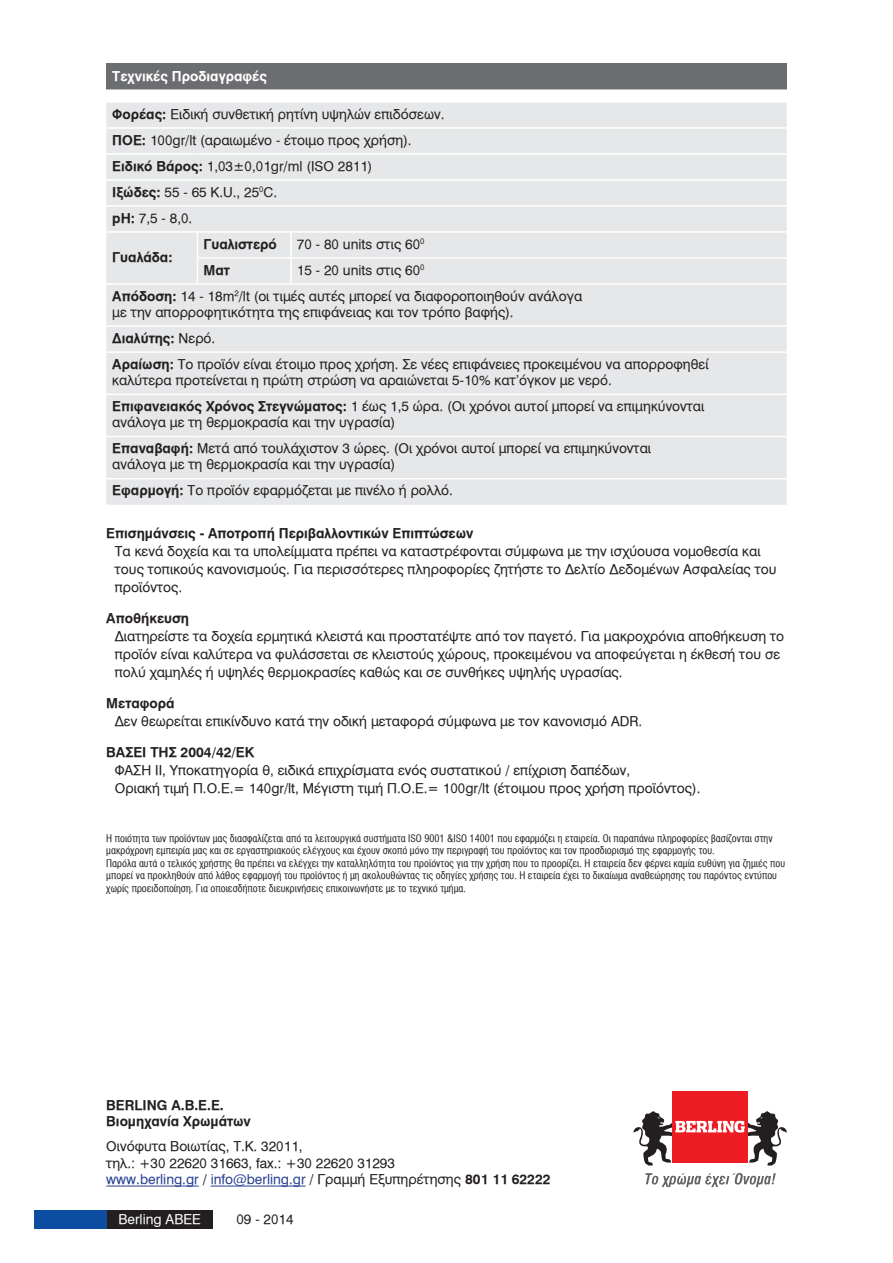
<style>
.page{position:relative;width:893px;height:1263px;background:#fff}
.page>*{position:absolute;margin:0;border:0;box-sizing:border-box;transform-origin:0 0}
.t1{font:13.5px/18px "UB Helvetica";color:#231f20}
.t2{font:13.5px/16.5px "UB Helvetica Bold";color:#231f20}
.t3{font:13.5px "UB Helvetica Bold";color:#fff}
.t4{font:13.5px "UB Helvetica";color:#fff}
.t5{font:10.5px/12.6px "UB Helvetica Cond";color:#231f20}
.s1{font-family:"UB Helvetica Bold"}
.s2{font-family:"UB Helvetica"}
.s3{color:#253f8e}
</style>
<div class="page">
<div style="left:106px;top:1210px;width:107px;height:19px;background:#231f20"></div>
<div style="left:34px;top:1210px;width:72px;height:19px;background:#0d4da1"></div>
<hr style="left:106px;top:1186px;width:93px;height:1px;background:#253f8e">
<hr style="left:211px;top:1186px;width:95px;height:1px;background:#253f8e">
<div style="left:672px;top:1091px;width:76px;height:71px;background:#ee1d23"></div>
<svg style="left:633px;top:1111px;width:154px;height:54px"></svg>
<svg style="left:645px;top:1173px;width:131px;height:14px"></svg>
<div style="left:106px;top:64px;width:681px;height:26px;background:#6c6d70"></div>
<div style="left:106px;top:103px;width:681px;height:402px;background:#e6e7e9"></div>
<hr style="left:106px;top:127px;width:91px;height:2px;background:#fff">
<hr style="left:197px;top:127px;width:94px;height:2px;background:#fff">
<hr style="left:291px;top:127px;width:496px;height:2px;background:#fff">
<hr style="left:106px;top:153px;width:91px;height:2px;background:#fff">
<hr style="left:197px;top:153px;width:94px;height:2px;background:#fff">
<hr style="left:291px;top:153px;width:496px;height:2px;background:#fff">
<hr style="left:106px;top:179px;width:91px;height:2px;background:#fff">
<hr style="left:197px;top:179px;width:94px;height:2px;background:#fff">
<hr style="left:291px;top:179px;width:496px;height:2px;background:#fff">
<hr style="left:106px;top:205px;width:91px;height:2px;background:#fff">
<hr style="left:197px;top:205px;width:94px;height:2px;background:#fff">
<hr style="left:291px;top:205px;width:496px;height:2px;background:#fff">
<hr style="left:106px;top:231px;width:91px;height:2px;background:#fff">
<hr style="left:291px;top:231px;width:496px;height:2px;background:#fff">
<hr style="left:291px;top:257px;width:496px;height:2px;background:#fff">
<hr style="left:106px;top:283px;width:91px;height:2px;background:#fff">
<hr style="left:291px;top:283px;width:496px;height:2px;background:#fff">
<hr style="left:106px;top:325px;width:91px;height:2px;background:#fff">
<hr style="left:197px;top:325px;width:94px;height:2px;background:#fff">
<hr style="left:291px;top:325px;width:496px;height:2px;background:#fff">
<hr style="left:106px;top:351px;width:91px;height:2px;background:#fff">
<hr style="left:197px;top:351px;width:94px;height:2px;background:#fff">
<hr style="left:291px;top:351px;width:496px;height:2px;background:#fff">
<hr style="left:106px;top:394px;width:91px;height:1px;background:#fff">
<hr style="left:197px;top:394px;width:94px;height:1px;background:#fff">
<hr style="left:291px;top:394px;width:496px;height:1px;background:#fff">
<hr style="left:106px;top:436px;width:91px;height:1px;background:#fff">
<hr style="left:197px;top:436px;width:94px;height:1px;background:#fff">
<hr style="left:291px;top:436px;width:496px;height:1px;background:#fff">
<hr style="left:106px;top:478px;width:91px;height:1px;background:#fff">
<hr style="left:197px;top:478px;width:94px;height:1px;background:#fff">
<hr style="left:291px;top:478px;width:496px;height:1px;background:#fff">
<hr style="left:106px;top:89px;width:91px;height:2px;background:#fff">
<hr style="left:197px;top:89px;width:94px;height:2px;background:#fff">
<hr style="left:291px;top:89px;width:496px;height:2px;background:#fff">
<hr style="left:197px;top:231px;width:94px;height:2px;background:#fff">
<hr style="left:290px;top:233px;width:2px;height:24px;background:#fff">
<hr style="left:197px;top:257px;width:94px;height:2px;background:#fff">
<svg style="left:197px;top:233px;width:1px;height:50px"></svg>
<hr style="left:290px;top:259px;width:2px;height:24px;background:#fff">
<hr style="left:197px;top:283px;width:94px;height:2px;background:#fff">
<p class="t3" style="left:112px;top:68px;width:156px">Τεχνικές Προδιαγραφές</p>
<p class="t1" style="left:112px;top:105px;width:334px"><span class="s1">Φορέας:</span> Ειδική συνθετική ρητίνη υψηλών επιδόσεων.</p>
<p class="t1" style="left:112px;top:131px;width:301px"><span class="s1">ΠΟΕ:</span> 100gr/lt (αραιωμένο - έτοιμο προς χρήση).</p>
<p class="t1" style="left:112px;top:157px;width:262px"><span class="s1">Ειδικό Βάρος:</span> 1,03±0,01gr/ml (ISO 2811)</p>
<p class="t1" style="left:112px;top:183px;width:166px"><span class="s1">Ιξώδες:</span> 55 - 65 K.U., 25<sup>0</sup>C.</p>
<p class="t1" style="left:112px;top:209px;width:82px"><span class="s1">pH:</span> 7,5 - 8,0.</p>
<p class="t2" style="left:112px;top:249px;width:62px">Γυαλάδα:</p>
<p class="t2" style="left:203px;top:236px;width:75px">Γυαλιστερό</p>
<p class="t1" style="left:297px;top:235px;width:129px">70 - 80 units στις 60<sup>0</sup></p>
<p class="t2" style="left:203px;top:262px;width:28px">Ματ</p>
<p class="t1" style="left:297px;top:261px;width:129px">15 - 20 units στις 60<sup>0</sup></p>
<p class="t1" style="left:112px;top:288px;width:471px;line-height:16.2px"><span class="s1">Απόδοση:</span> 14 - 18m<sup>2</sup>/lt (οι τιμές αυτές μπορεί να διαφοροποιηθούν ανάλογα με την απορροφητικότητα της επιφάνειας και τον τρόπο βαφής).</p>
<p class="t2" style="left:112px;top:330px;width:105px">Διαλύτης: <span class="s2">Νερό.</span></p>
<p class="t1" style="left:112px;top:356px;width:598px;line-height:16.2px"><span class="s1">Αραίωση:</span> Το προϊόν είναι έτοιμο προς χρήση. Σε νέες επιφάνειες προκειμένου να απορροφηθεί καλύτερα προτείνεται η πρώτη στρώση να αραιώνεται 5-10% κατ’όγκον με νερό.</p>
<p class="t1" style="left:112px;top:398px;width:594px;line-height:16.2px"><span class="s1">Επιφανειακός Χρόνος Στεγνώματος:</span> 1 έως 1,5 ώρα. (Οι χρόνοι αυτοί μπορεί να επιμηκύνονται ανάλογα με τη θερμοκρασία και την υγρασία)</p>
<p class="t1" style="left:112px;top:440px;width:540px;line-height:16.2px"><span class="s1">Επαναβαφή:</span> Μετά από τουλάχιστον 3 ώρες. (Οι χρόνοι αυτοί μπορεί να επιμηκύνονται ανάλογα με τη θερμοκρασία και την υγρασία)</p>
<p class="t1" style="left:112px;top:482px;width:342px"><span class="s1">Εφαρμογή:</span> Το προϊόν εφαρμόζεται με πινέλο ή ρολλό.</p>
<p class="t1" style="left:115px;top:525px;width:663px;text-indent:-9px"><span class="s1">Επισημάνσεις - Αποτροπή Περιβαλλοντικών Επιπτώσεων<br></span>Τα κενά δοχεία και τα υπολείμματα πρέπει να καταστρέφονται σύμφωνα με την ισχύουσα νομοθεσία και τους τοπικούς κανονισμούς. Για περισσότερες πληροφορίες ζητήστε το Δελτίο Δεδομένων Ασφαλείας του προϊόντος.</p>
<p class="t1" style="left:115px;top:609px;width:671px;text-indent:-9px"><span class="s1">Αποθήκευση<br></span>Διατηρείστε τα δοχεία ερμητικά κλειστά και προστατέψτε από τον παγετό. Για μακροχρόνια αποθήκευση το προϊόν είναι καλύτερα να φυλάσσεται σε κλειστούς χώρους, προκειμένου να αποφεύγεται η έκθεσή του σε πολύ χαμηλές ή υψηλές θερμοκρασίες καθώς και σε συνθήκες υψηλής υγρασίας.</p>
<p class="t1" style="left:115px;top:694px;width:529px;text-indent:-9px"><span class="s1">Μεταφορά<br></span>Δεν θεωρείται επικίνδυνο κατά την οδική μεταφορά σύμφωνα με τον κανονισμό ADR.</p>
<p class="t1" style="left:115px;top:743px;width:587px;text-indent:-9px"><span class="s1">ΒΑΣΕΙ ΤΗΣ 2004/42/ΕΚ<br></span>ΦΑΣΗ ΙΙ, Υποκατηγορία θ, ειδικά επιχρίσματα ενός συστατικού / επίχριση δαπέδων,<br>Οριακή τιμή Π.Ο.Ε.= 140gr/lt, Μέγιστη τιμή Π.Ο.Ε.= 100gr/lt (έτοιμου προς χρήση προϊόντος).</p>
<p class="t5" style="left:106px;top:832px;width:668px">Η ποιότητα των προϊόντων μας διασφαλίζεται από τα λειτουργικά συστήματα ISO 9001 &amp;ISO 14001 που εφαρμόζει η εταιρεία. Οι παραπάνω πληροφορίες βασίζονται στην μακρόχρονη εμπειρία μας και σε εργαστηριακούς ελέγχους και έχουν σκοπό μόνο την περιγραφή του προϊόντος και τον προσδιορισμό της εφαρμογής του.</p>
<p class="t5" style="left:106px;top:857px;width:680px">Παρόλα αυτά ο τελικός χρήστης θα πρέπει να ελέγχει την καταλληλότητα του προϊόντος για την χρήση που το προορίζει. Η εταιρεία δεν φέρνει καμία ευθύνη για ζημιές που μπορεί να προκληθούν από λάθος εφαρμογή του προϊόντος ή μη ακολουθώντας τις οδηγίες χρήσης του. Η εταιρεία έχει το δικαίωμα αναθεώρησης του παρόντος εντύπου χωρίς προειδοποίηση. Για οποιεσδήποτε διευκρινήσεις επικοινωνήστε με το τεχνικό τμήμα.</p>
<p class="t2" style="left:106px;top:1097px;width:146px">BERLING A.B.E.E.<br>Bιομηχανία Χρωμάτων</p>
<p class="t1" style="left:106px;top:1138px;width:446px;line-height:16.5px">Οινόφυτα Βοιωτίας, Τ.Κ. 32011,<br>τηλ.: +30 22620 31663, fax.: +30 22620 31293<br><span class="s3">www.berling.gr</span> / <span class="s3">info@berling.gr</span> / Γραμμή Εξυπηρέτησης <span class="s1">801 11 62222</span></p>
<p class="t4" style="left:119px;top:1211px;width:84px">Berling ABEE</p>
<p class="t1" style="left:236px;top:1210px;width:59px">09 - 2014</p>
</div>
